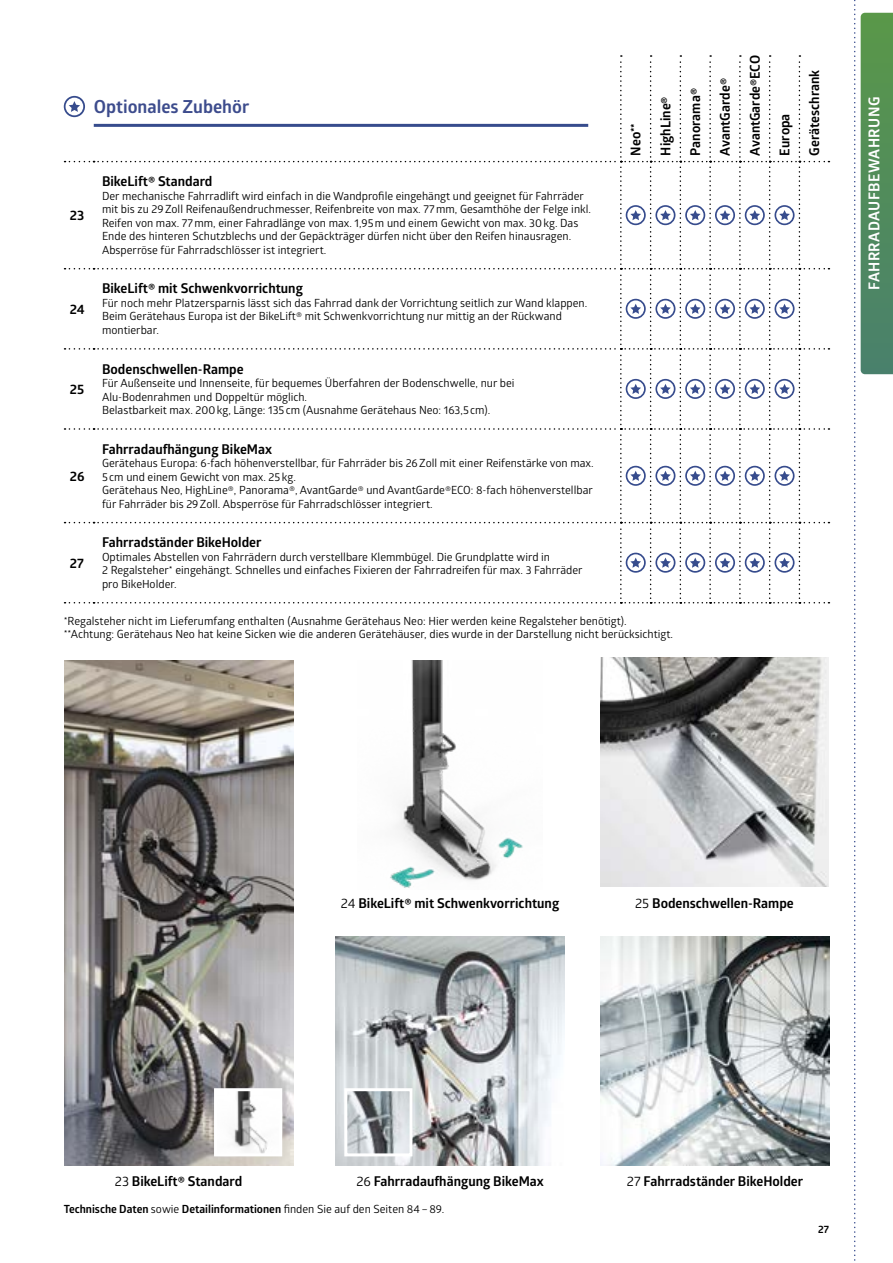
<style>
.page{position:relative;width:893px;height:1263px;background:#fff}
.page>*{position:absolute;margin:0;border:0;box-sizing:border-box;transform-origin:0 0}
.t1{font:700 18px "Glober";color:#3d4c8d}
.t2{font:700 15px "Glober";color:#fff}
.t3{font:700 13.5px "Glober";color:#000}
.t4{font:11.25px/13.5px "Glober";color:#000}
.t5{font:700 11.25px "Glober";color:#000}
.t6{font:700 10.5px "Glober";color:#000}
.s1{font-weight:400}
</style>
<div class="page">
<img style="left:64px;top:661px;width:230px;height:504px">
<img style="left:601px;top:936px;width:228px;height:229px">
<img style="left:600px;top:657px;width:229px;height:229px">
<img style="left:336px;top:936px;width:228px;height:229px">
<img style="left:348px;top:1092px;width:60px;height:60px">
<div style="left:344px;top:1088px;width:68px;height:68px;border:3px solid #fff"></div>
<img style="left:390px;top:661px;width:133px;height:227px">
<img style="left:218px;top:1092px;width:60px;height:60px">
<svg style="left:854px;top:0;width:39px;height:1261px"></svg>
<svg style="left:64px;top:55px;width:765px;height:548px"></svg>
<h1 class="t1" style="left:94px;top:93px;width:157px">Optionales Zubehör</h1>
<p class="t3" style="left:70px;top:206px;width:16px">23</p>
<p class="t3" style="left:70px;top:299px;width:17px">24</p>
<p class="t3" style="left:70px;top:379px;width:16px">25</p>
<p class="t3" style="left:70px;top:466px;width:16px">26</p>
<p class="t3" style="left:102px;top:172px;width:112px">BikeLift® Standard</p>
<p class="t4" style="left:102px;top:189px;width:490px">Der mechanische Fahrradlift wird einfach in die Wandprofile eingehängt und geeignet für Fahrräder mit bis zu 29Zoll Reifenaußendruchmesser, Reifenbreite von max. 77mm, Gesamthöhe der Felge inkl.<br>Reifen von max. 77mm, einer Fahradlänge von max. 1,95m und einem Gewicht von max. 30kg. Das Ende des hinteren Schutzblechs und der Gepäckträger dürfen nicht über den Reifen hinausragen.<br>Absperröse für Fahrradschlösser ist integriert.</p>
<p class="t3" style="left:102px;top:279px;width:202px">BikeLift® mit Schwenkvorrichtung</p>
<p class="t4" style="left:102px;top:296px;width:487px">Für noch mehr Platzersparnis lässt sich das Fahrrad dank der Vorrichtung seitlich zur Wand klappen.<br>Beim Gerätehaus Europa ist der BikeLift® mit Schwenkvorrichtung nur mittig an der Rückwand montierbar.</p>
<p class="t3" style="left:102px;top:359px;width:143px">Bodenschwellen-Rampe</p>
<p class="t4" style="left:102px;top:376px;width:414px">Für Außenseite und Innenseite, für bequemes Überfahren der Bodenschwelle, nur bei<br>Alu-Bodenrahmen und Doppeltür möglich.<br>Belastbarkeit max. 200kg, Länge: 135cm (Ausnahme Gerätehaus Neo: 163,5cm).</p>
<p class="t3" style="left:102px;top:439px;width:171px">Fahrradaufhängung BikeMax</p>
<p class="t4" style="left:102px;top:456px;width:493px">Gerätehaus Europa: 6-fach höhenverstellbar, für Fahrräder bis 26Zoll mit einer Reifenstärke von max.<br>5cm und einem Gewicht von max. 25kg.<br>Gerätehaus Neo, HighLine®, Panorama®, AvantGarde® und AvantGarde®ECO: 8-fach höhenverstellbar für Fahrräder bis 29Zoll. Absperröse für Fahrradschlösser integriert.</p>
<p class="t3" style="left:626px;top:156px;width:34px;rotate:-90deg">Neo**</p>
<p class="t3" style="left:656px;top:156px;width:61px;rotate:-90deg">HighLine®</p>
<p class="t3" style="left:686px;top:156px;width:69px;rotate:-90deg">Panorama®</p>
<p class="t3" style="left:715px;top:156px;width:79px;rotate:-90deg">AvantGarde®</p>
<p class="t3" style="left:102px;top:533px;width:161px">Fahrradständer BikeHolder</p>
<p class="t4" style="left:102px;top:550px;width:482px">Optimales Abstellen von Fahrrädern durch verstellbare Klemmbügel. Die Grundplatte wird in<br>2 Regalsteher* eingehängt. Schnelles und einfaches Fixieren der Fahrradreifen für max. 3 Fahrräder pro BikeHolder.</p>
<p class="t4" style="left:64px;top:613px;width:611px">*Regalsteher nicht im Lieferumfang enthalten (Ausnahme Gerätehaus Neo: Hier werden keine Regalsteher benötigt). **Achtung: Gerätehaus Neo hat keine Sicken wie die anderen Gerätehäuser, dies wurde in der Darstellung nicht berücksichtigt.</p>
<p class="t3" style="left:70px;top:553px;width:15px">27</p>
<p class="t3" style="left:745px;top:156px;width:102px;rotate:-90deg">AvantGarde®ECO</p>
<p class="t3" style="left:775px;top:156px;width:44px;rotate:-90deg">Europa</p>
<p class="t3" style="left:805px;top:156px;width:87px;rotate:-90deg">Geräteschrank</p>
<h2 class="t2" style="left:863px;top:290px;width:194px;rotate:-90deg">Fahrradaufbewahrung</h2>
<p class="t3" style="left:341px;top:893px;width:220px"><span class="s1">24</span> BikeLift® mit Schwenkvorrichtung</p>
<p class="t3" style="left:635px;top:893px;width:160px"><span class="s1">25</span> Bodenschwellen-Rampe</p>
<p class="t3" style="left:115px;top:1171px;width:129px"><span class="s1">23</span> BikeLift® Standard</p>
<p class="t3" style="left:356px;top:1171px;width:189px"><span class="s1">26</span> Fahrradaufhängung BikeMax</p>
<p class="t5" style="left:64px;top:1200px;width:382px">Technische Daten <span class="s1">sowie</span> Detailinformationen <span class="s1">finden Sie auf den Seiten 84–89.</span></p>
<p class="t3" style="left:627px;top:1171px;width:178px"><span class="s1">27</span> Fahrradständer BikeHolder</p>
<p class="t6" style="left:818px;top:1221px;width:13px">27</p>
</div>
